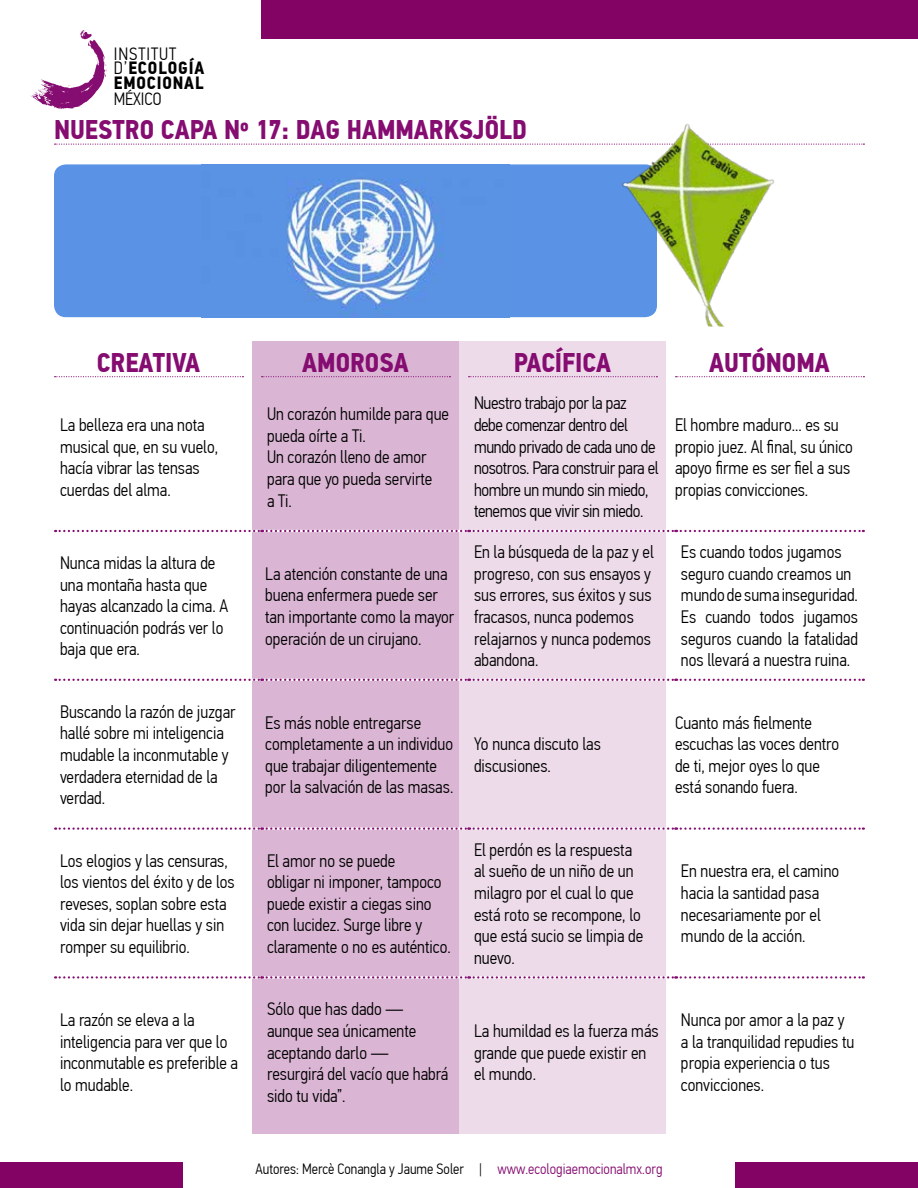
<style>
.page{position:relative;width:918px;height:1188px;background:#fff}
.page>*{position:absolute;margin:0;border:0;box-sizing:border-box;transform-origin:0 0}
.t1{font:700 27px "PF Din Text Cond Pro";color:#850c70}
.t2{font:300 18px/21.6px "PF Din Text Cond Pro";color:#000}
.t3{font:300 18px/21.6px "PF Din Text Cond Pro";letter-spacing:-.02em;color:#000}
.t4{font:700 17.85px/14.7px "PF Din Text Cond Pro";letter-spacing:.05em;color:#000}
.t5{font:300 17.7px "PF Din Text Cond Pro";color:#000}
.t6{font:300 15px "PF Din Text Cond Pro";color:#000}
.s1{font-weight:300}
.s2{color:#850c70}
</style>
<div class="page">
<svg style="left:30px;top:30px;width:76px;height:79px"></svg>
<div style="left:262px;top:0;width:656px;height:39px;background:#820363"></div>
<div style="left:735px;top:1162px;width:183px;height:26px;background:#820363"></div>
<div style="left:0;top:1162px;width:183px;height:26px;background:#820363"></div>
<div style="left:252px;top:341px;width:207px;height:793px;background:#dab6d4"></div>
<div style="left:459px;top:341px;width:207px;height:793px;background:#eddbea"></div>
<svg style="left:55px;top:144px;width:809px;height:1px"></svg>
<svg style="left:55px;top:376px;width:188px;height:1px"></svg>
<svg style="left:262px;top:376px;width:188px;height:1px"></svg>
<svg style="left:469px;top:376px;width:188px;height:1px"></svg>
<svg style="left:676px;top:376px;width:188px;height:1px"></svg>
<svg style="left:55px;top:530px;width:809px;height:2px"></svg>
<svg style="left:55px;top:679px;width:809px;height:2px"></svg>
<svg style="left:55px;top:827px;width:809px;height:3px"></svg>
<svg style="left:55px;top:976px;width:809px;height:3px"></svg>
<div style="left:54px;top:164px;width:603px;height:153px;background:#5a92e5;border-radius:12px"></div>
<img style="left:286px;top:178px;width:156px;height:139px">
<img style="left:613px;top:124px;width:194px;height:203px">
<p class="t4" style="left:114px;top:47px;width:92px"><span class="s1">INSTITUT<br>D’</span>ECOLOGÍA<br>EMOCIONAL</p>
<p class="t5" style="left:114px;top:89px;width:49px">MÉXICO</p>
<h1 class="t1" style="left:54px;top:114px;width:475px">NUESTRO CAPA Nº 17: DAG HAMMARKSJÖLD</h1>
<h1 class="t1" style="left:97px;top:346px;width:105px">CREATIVA</h1>
<p class="t2" style="left:60px;top:414px;width:160px">La belleza era una nota musical que, en su vuelo, hacía vibrar las tensas cuerdas del alma.</p>
<p class="t2" style="left:60px;top:552px;width:170px">Nunca midas la altura de una montaña hasta que hayas alcanzado la cima. A continuación podrás ver lo baja que era.</p>
<p class="t2" style="left:60px;top:701px;width:177px">Buscando la razón de juzgar hallé sobre mi inteligencia mudable la inconmutable y verdadera eternidad de la verdad.</p>
<p class="t2" style="left:60px;top:850px;width:176px">Los elogios y las censuras, los vientos del éxito y de los reveses, soplan sobre esta vida sin dejar huellas y sin romper su equilibrio.</p>
<p class="t2" style="left:60px;top:1009px;width:180px">La razón se eleva a la inteligencia para ver que lo inconmutable es preferible a lo mudable.</p>
<h1 class="t1" style="left:302px;top:346px;width:108px">AMOROSA</h1>
<p class="t2" style="left:267px;top:403px;width:184px">Un corazón humilde para que pueda oírte a Ti.<br>Un corazón lleno de amor para que yo pueda servirte<br>a Ti.</p>
<p class="t2" style="left:265px;top:563px;width:190px">La atención constante de una buena enfermera puede ser tan importante como la mayor operación de un cirujano.</p>
<p class="t2" style="left:265px;top:712px;width:190px">Es más noble entregarse completamente a un individuo que trabajar diligentemente por la salvación de las masas.</p>
<p class="t2" style="left:267px;top:850px;width:185px">El amor no se puede<br>obligar ni imponer, tampoco puede existir a ciegas sino con lucidez. Surge libre y claramente o no es auténtico.</p>
<p class="t2" style="left:267px;top:999px;width:183px">Sólo que has dado — aunque sea únicamente aceptando darlo — resurgirá del vacío que habrá sido tu vida”.</p>
<h1 class="t1" style="left:514px;top:346px;width:99px">PACÍFICA</h1>
<p class="t3" style="left:474px;top:392px;width:186px">Nuestro trabajo por la paz debe comenzar dentro del mundo privado de cada uno de nosotros. Para construir para el hombre un mundo sin miedo, tenemos que vivir sin miedo.</p>
<p class="t2" style="left:474px;top:541px;width:181px">En la búsqueda de la paz y el progreso, con sus ensayos y sus errores, sus éxitos y sus fracasos, nunca podemos relajarnos y nunca podemos abandona.</p>
<h1 class="t1" style="left:709px;top:346px;width:122px">AUTÓNOMA</h1>
<p class="t2" style="left:675px;top:414px;width:179px">El hombre maduro... es su propio juez. Al final, su único apoyo firme es ser fiel a sus propias convicciones.</p>
<p class="t2" style="left:681px;top:541px;width:179px">Es cuando todos jugamos seguro cuando creamos un mundo de suma inseguridad.<br>Es cuando todos jugamos seguros cuando la fatalidad nos llevará a nuestra ruina.</p>
<p class="t2" style="left:474px;top:733px;width:129px">Yo nunca discuto las discusiones.</p>
<p class="t2" style="left:675px;top:712px;width:166px">Cuanto más fielmente escuchas las voces dentro de ti, mejor oyes lo que está sonando fuera.</p>
<p class="t2" style="left:474px;top:839px;width:171px">El perdón es la respuesta al sueño de un niño de un milagro por el cual lo que está roto se recompone, lo que está sucio se limpia de nuevo.</p>
<p class="t2" style="left:474px;top:1020px;width:186px">La humildad es la fuerza más grande que puede existir en el mundo.</p>
<p class="t2" style="left:681px;top:860px;width:160px">En nuestra era, el camino hacia la santidad pasa necesariamente por el mundo de la acción.</p>
<p class="t2" style="left:681px;top:1009px;width:175px">Nunca por amor a la paz y a la tranquilidad repudies tu propia experiencia o tus convicciones.</p>
<p class="t6" style="left:255px;top:1160px;width:409px">Autores: Mercè Conangla y Jaume Soler | <span class="s2">www.ecologiaemocionalmx.org</span></p>
</div>
